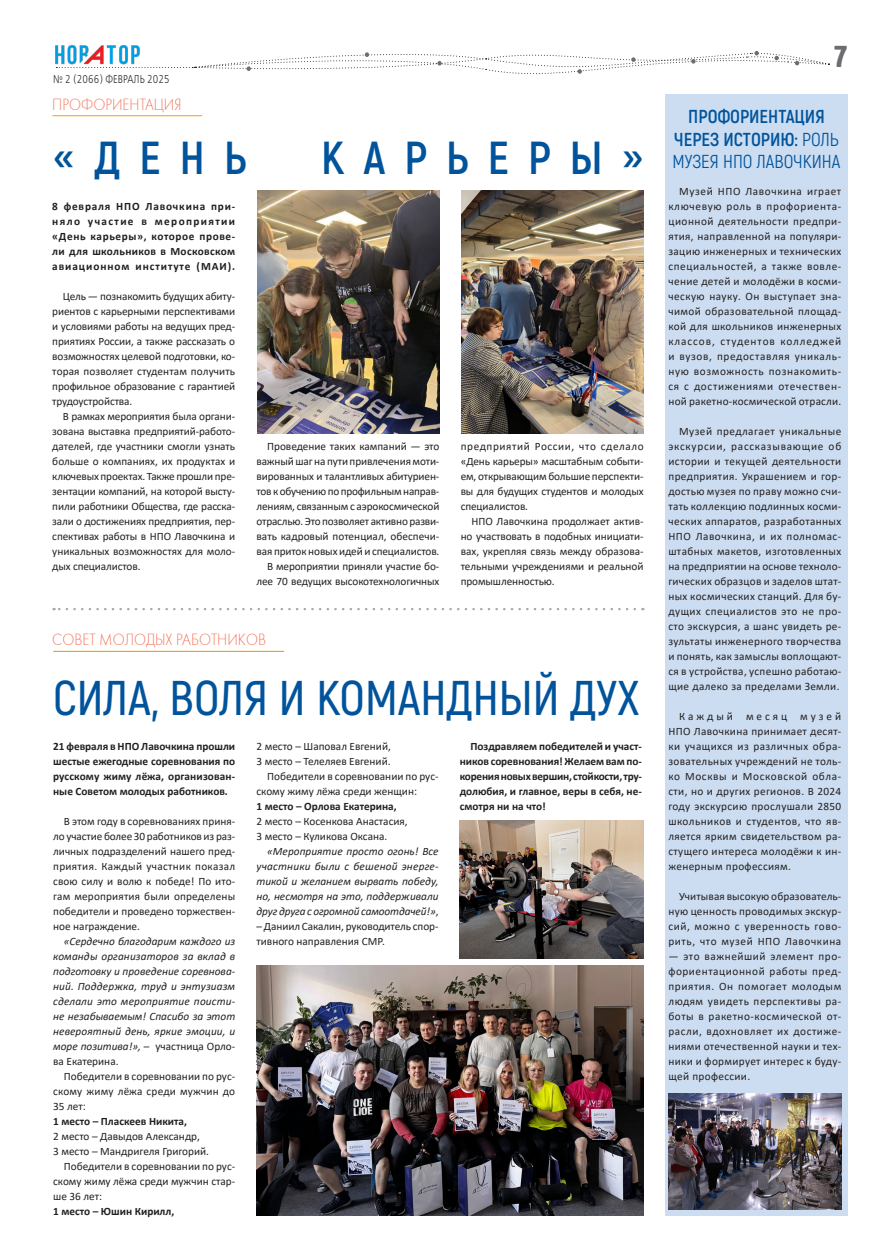
<style>
.page{position:relative;width:883px;height:1251px;background:#fff}
.page>*{position:absolute;margin:0;border:0;box-sizing:border-box;transform-origin:0 0}
.Заголовок_4{font:600 48.75px "Akrobat";color:#01549c}
.Заголовок_4-2{font:700 46.25px "Akrobat";letter-spacing:.415em;color:#01549c}
.загловок_3{font:30.12px "Hermes CTT";color:#6c6d70;scale:1.05 1}
.Заголовок_4-3{font:700 18.75px/22.5px "Akrobat";color:#01549c;text-align:center}
.заголовок_панорамы{font:16.88px "Futura Light C";color:#f37259;scale:.89 1}
.t1{font:11.25px/15px "Calibri";color:#231f20;text-align:justify}
.t2{font:700 11.25px/15px "Calibri";color:#231f20;text-align:justify}
.t3{font:italic 11.25px/15px "Calibri";color:#231f20;text-align:justify}
.заголовок_панорамы-2{font:11.25px "Free Set C";letter-spacing:.01em;color:#231f20;scale:.8 1}
.s1{font-style:normal}
.s2{font-weight:400}
</style>
<div class="page">
<svg style="left:54px;top:608px;width:580px;height:2px"></svg>
<svg style="left:144px;top:51px;width:685px;height:23px"></svg>
<img style="left:55px;top:45px;width:88px;height:23px">
<hr style="left:51px;top:114px;width:153px;height:4px;background:#fff463;opacity:.75">
<hr style="left:52px;top:649px;width:234px;height:4px;background:#fff463;opacity:.75">
<div style="left:664px;top:94px;width:183px;height:1121px;background:#ccddf1"></div>
<img style="left:257px;top:190px;width:182px;height:244px">
<img style="left:461px;top:190px;width:182px;height:244px">
<img style="left:668px;top:1094px;width:173px;height:115px">
<img style="left:256px;top:965px;width:387px;height:250px">
<img style="left:459px;top:821px;width:184px;height:138px">
<p class="заголовок_панорамы-2" style="left:53px;top:72px;width:147px">№ 2 (2066) ФЕВРАЛЬ 2025</p>
<p class="заголовок_панорамы" style="left:52px;top:95px;width:146px">ПРОФОРИЕНТАЦИЯ</p>
<p class="Заголовок_4-2" style="left:53px;top:129px;width:195px">«ДЕНЬ</p>
<p class="Заголовок_4-2" style="left:321px;top:129px;width:324px">КАРЬЕРЫ»</p>
<p class="t2" style="left:52px;top:199px;width:184px">8 февраля НПО Лавочкина при&shy;няло участие в мероприятии «День карьеры», которое прове&shy;ли для школьников в Московском авиационном институте (МАИ).</p>
<p class="t1" style="left:52px;top:288px;width:184px;text-indent:11px">Цель — познакомить будущих абиту&shy;риентов с карьерными перспективами и условиями работы на ведущих пред&shy;приятиях России, а также рассказать о возможностях целевой подготовки, ко&shy;торая позволяет студентам получить профильное образование с гарантией трудоустройства.</p>
<p class="t1" style="left:52px;top:408px;width:184px;text-indent:11px">В рамках мероприятия была органи&shy;зована выставка предприятий-работо&shy;дателей, где участники смогли узнать больше о компаниях, их продуктах и ключевых проектах. Также прошли пре&shy;зентации компаний, на которой высту&shy;пили работники Общества, где расска&shy;зали о достижениях предприятия, пер&shy;спективах работы в НПО Лавочкина и уникальных возможностях для моло&shy;дых специалистов.</p>
<p class="t1" style="left:256px;top:438px;width:184px;text-indent:11px">Проведение таких кампаний — это важный шаг на пути привлечения моти&shy;вированных и талантливых абитуриен&shy;тов к обучению по профильным направ&shy;лениям, связанным с аэрокосмической отраслью. Это позволяет активно разви&shy;вать кадровый потенциал, обеспечи&shy;вая приток новых идей и специалистов.</p>
<p class="t1" style="left:256px;top:558px;width:184px;text-align:right">В мероприятии приняли участие бо&shy;лее 70 ведущих высокотехнологичных</p>
<p class="заголовок_панорамы" style="left:52px;top:631px;width:241px">СОВЕТ МОЛОДЫХ РАБОТНИКОВ</p>
<p class="t1" style="left:460px;top:438px;width:184px">предприятий России, что сделало «День карьеры» масштабным событи&shy;ем, открывающим большие перспекти&shy;вы для будущих студентов и молодых специалистов.</p>
<p class="t1" style="left:460px;top:513px;width:184px;text-indent:11px">НПО Лавочкина продолжает актив&shy;но участвовать в подобных инициати&shy;вах, укрепляя связь между образова&shy;тельными учреждениями и реальной промышленностью.</p>
<p class="Заголовок_4" style="left:53px;top:668px;width:587px">СИЛА, ВОЛЯ И КОМАНДНЫЙ ДУХ</p>
<p class="t2" style="left:53px;top:739px;width:183px">21 февраля в НПО Лавочкина прошли шестые ежегодные соревнования по русскому жиму лёжа, организован&shy;ные Советом молодых работников.</p>
<p class="t1" style="left:53px;top:813px;width:183px;text-indent:11px">В этом году в соревнованиях приня&shy;ло участие более 30 работников из раз&shy;личных подразделений нашего пред&shy;приятия. Каждый участник показал свою силу и волю к победе! По ито&shy;гам мероприятия были определены победители и проведено торжествен&shy;ное награждение.</p>
<p class="t3" style="left:53px;top:933px;width:183px;text-indent:11px">«Сердечно благодарим каждого из команды организаторов за вклад в подготовку и проведение соревнова&shy;ний. Поддержка, труд и энтузиазм сделали это мероприятие поисти&shy;не незабываемым! Спасибо за этот невероятный день, яркие эмоции, и море позитива!», <span class="s1">– участница Орло&shy;ва Екатерина.</span></p>
<p class="t1" style="left:53px;top:1068px;width:183px;text-indent:11px">Победители в соревновании по рус&shy;скому жиму лёжа среди мужчин до 35 лет:</p>
<p class="t2" style="left:53px;top:1114px;width:135px">1 место – Пласкеев Никита,</p>
<p class="t1" style="left:53px;top:1128px;width:148px">2 место – Давыдов Александр,</p>
<p class="t1" style="left:53px;top:1143px;width:157px">3 место – Мандригеля Григорий.</p>
<p class="t1" style="left:53px;top:1158px;width:183px;text-indent:11px">Победители в соревновании по рус&shy;скому жиму лёжа среди мужчин стар&shy;ше 36 лет:</p>
<p class="t2" style="left:53px;top:1204px;width:123px">1 место – Юшин Кирилл,</p>
<p class="t1" style="left:256px;top:738px;width:136px">2 место – Шаповал Евгений,</p>
<p class="t1" style="left:256px;top:753px;width:135px">3 место – Телеляев Евгений.</p>
<p class="t1" style="left:256px;top:768px;width:183px;text-indent:11px">Победители в соревновании по рус&shy;скому жиму лёжа среди женщин:</p>
<p class="t2" style="left:256px;top:799px;width:142px">1 место – Орлова Екатерина,</p>
<p class="t1" style="left:256px;top:813px;width:153px">2 место – Косенкова Анастасия,</p>
<p class="t1" style="left:256px;top:828px;width:132px">3 место – Куликова Оксана.</p>
<p class="t3" style="left:256px;top:843px;width:183px;text-indent:11px">«Мероприятие просто огонь! Все участники были с бешеной энерге&shy;тикой и желанием вырвать победу, но, несмотря на это, поддерживали друг друга с огромной самоотдачей!»<span class="s1">,</span></p>
<p class="t1" style="left:256px;top:918px;width:183px">– Даниил Сакалин, руководитель спор&shy;тивного направления СМР.</p>
<p class="t2" style="left:459px;top:739px;width:183px;text-indent:11px">Поздравляем победителей и участ&shy;ников соревнования! Желаем вам по&shy;корения новых вершин, стойкости, тру&shy;долюбия, и главное, веры в себя, не&shy;смотря ни на что!</p>
<p class="загловок_3" style="left:833px;top:40px;width:14px">7</p>
<p class="Заголовок_4-3" style="left:672px;top:105px;width:169px">ПРОФОРИЕНТАЦИЯ<br>ЧЕРЕЗ ИСТОРИЮ: <span class="s2">РОЛЬ<br>МУЗЕЯ НПО ЛАВОЧКИНА</span></p>
<p class="t1" style="left:668px;top:183px;width:174px;text-indent:11px">Музей НПО Лавочкина играет ключевую роль в профориента&shy;ционной деятельности предпри&shy;ятия, направленной на популяри&shy;зацию инженерных и технических специальностей, а также вовле&shy;чение детей и молодёжи в косми&shy;ческую науку. Он выступает зна&shy;чимой образовательной площад&shy;кой для школьников инженерных классов, студентов колледжей и вузов, предоставляя уникаль&shy;ную возможность познакомить&shy;ся с достижениями отечествен&shy;ной ракетно-космической отрасли.</p>
<p class="t1" style="left:668px;top:423px;width:174px;text-indent:11px">Музей предлагает уникальные экскурсии, рассказывающие об истории и текущей деятельности предприятия. Украшением и гор&shy;достью музея по праву можно счи&shy;тать коллекцию подлинных косми&shy;ческих аппаратов, разработанных НПО Лавочкина, и их полномас&shy;штабных макетов, изготовленных на предприятии на основе техноло&shy;гических образцов и заделов штат&shy;ных космических станций. Для бу&shy;дущих специалистов это не про&shy;сто экскурсия, а шанс увидеть ре&shy;зультаты инженерного творчества и понять, как замыслы воплощают&shy;ся в устройства, успешно работаю&shy;щие далеко за пределами Земли.</p>
<p class="t1" style="left:668px;top:708px;width:174px;text-indent:11px">Каждый месяц музей НПО Лавочкина принимает десят&shy;ки учащихся из различных обра&shy;зовательных учреждений не толь&shy;ко Москвы и Московской обла&shy;сти, но и других регионов. В 2024 году экскурсию прослушали 2850 школьников и студентов, что яв&shy;ляется ярким свидетельством ра&shy;стущего интереса молодёжи к ин&shy;женерным профессиям.</p>
<p class="t1" style="left:668px;top:888px;width:174px;text-indent:11px">Учитывая высокую образователь&shy;ную ценность проводимых экскур&shy;сий, можно с уверенность гово&shy;рить, что музей НПО Лавочкина</p>
<p class="t1" style="left:668px;top:948px;width:174px">— это важнейший элемент про&shy;фориентационной работы пред&shy;приятия. Он помогает молодым людям увидеть перспективы ра&shy;боты в ракетно-космической от&shy;расли, вдохновляет их достиже&shy;ниями отечественной науки и тех&shy;ники и формирует интерес к буду&shy;щей профессии.</p>
</div>
